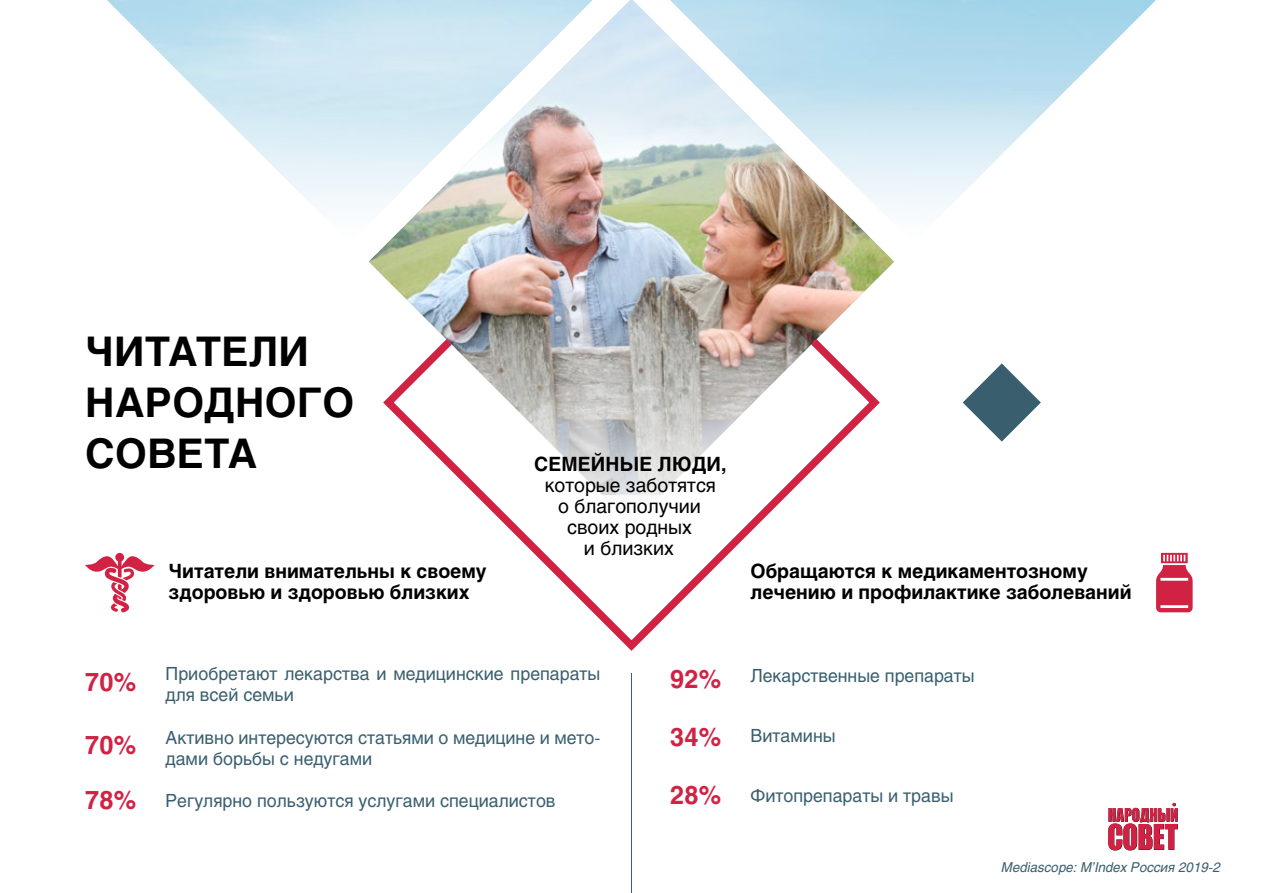
<style>
.page{position:relative;width:1263px;height:893px;background:#fff}
.page>*{position:absolute;margin:0;border:0;box-sizing:border-box;transform-origin:0 0}
.t1{font:700 40.5px/51px "Helios";letter-spacing:.01em;color:#000}
.t2{font:700 25.5px "Helios";letter-spacing:.01em;color:#d12244}
.t3{font:700 19.5px/21px "Helios";color:#000}
.t4{font:19.5px/21px "Helios";color:#000;text-align:center}
.t5{font:18px/21px "Helios";color:#395f6f}
.t6{font:italic 13.5px "Helios";color:#395f6f}
</style>
<div class="page">
<svg style="left:504px;top:524px;width:255px;height:127px"></svg>
<svg style="left:85px;top:553px;width:69px;height:59px"></svg>
<svg style="left:1156px;top:553px;width:36px;height:59px"></svg>
<img style="left:369px;top:0;width:525px;height:495px">
<img style="left:670px;top:0;width:486px;height:243px">
<img style="left:107px;top:0;width:486px;height:243px">
<svg style="left:963px;top:363px;width:78px;height:79px"></svg>
<hr style="left:631px;top:673px;width:1px;height:220px;background:#395f6f">
<svg style="left:1108px;top:803px;width:70px;height:47px"></svg>
<h1 class="t1" style="left:85px;top:325px;width:270px">ЧИТАТЕЛИ<br>НАРОДНОГО<br>СОВЕТА</h1>
<p class="t3" style="left:169px;top:560px;width:320px">Читатели внимательны к своему здоровью и здоровью близких</p>
<p class="t3" style="left:534px;top:453px;width:194px">СЕМЕЙНЫЕ ЛЮДИ,</p>
<p class="t4" style="left:545px;top:474px;width:173px">которые заботятся о благополучии своих родных<br>и близких</p>
<p class="t3" style="left:750px;top:560px;width:383px">Обращаются к медикаментозному лечению и профилактике заболеваний</p>
<p class="t5" style="left:166px;top:663px;width:436px">Приобретают лекарства и медицинские препараты для всей семьи</p>
<p class="t5" style="left:166px;top:726px;width:436px">Активно интересуются статьями о медицине и мето&shy;дами борьбы с недугами</p>
<p class="t5" style="left:166px;top:789px;width:391px">Регулярно пользуются услугами специалистов</p>
<h2 class="t2" style="left:85px;top:666px;width:53px">70%</h2>
<h2 class="t2" style="left:670px;top:663px;width:53px">92%</h2>
<h2 class="t2" style="left:85px;top:729px;width:53px">70%</h2>
<h2 class="t2" style="left:670px;top:721px;width:53px">34%</h2>
<h2 class="t2" style="left:85px;top:784px;width:53px">78%</h2>
<h2 class="t2" style="left:670px;top:778px;width:53px">28%</h2>
<p class="t5" style="left:750px;top:665px;width:226px">Лекарственные препараты</p>
<p class="t5" style="left:750px;top:725px;width:87px">Витамины</p>
<p class="t5" style="left:750px;top:785px;width:205px">Фитопрепараты и травы</p>
<p class="t6" style="left:1002px;top:858px;width:220px">Mediascope: M’Index Россия 2019-2</p>
</div>
